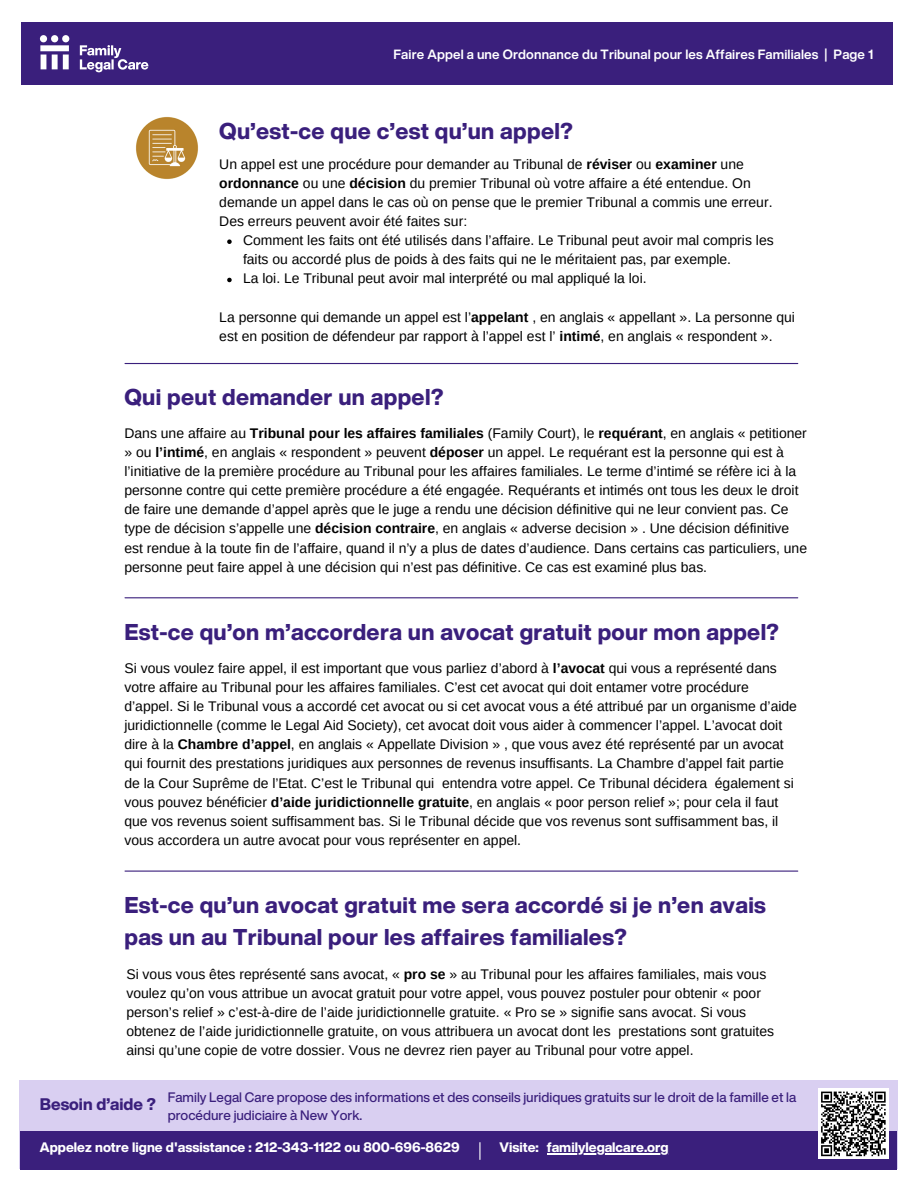
<style>
.page{position:relative;width:918px;height:1188px;background:#fff}
.page>*{position:absolute;margin:0;border:0;box-sizing:border-box;transform-origin:0 0}
.t1{font:800 22.5px/31.5px "Helvetica Now Display";letter-spacing:.015em;color:#3a1f7c}
.t2{font:800 16.5px "Helvetica Now Display";color:#3a1f7c}
.t3{font:13.95px/19.2px "Arimo";color:#000}
.t4{font:500 13.5px/18px "Helvetica Now Display";color:#3a1f7c}
.t5{font:800 13.5px "Helvetica Now Display";color:#fff}
.t6{font:700 13.2px "Helvetica Now Display";letter-spacing:.01em;color:#fff}
.s1{font-weight:700}
</style>
<div class="page">
<div style="left:21px;top:22px;width:872px;height:63px;background:#3a1f7c"></div>
<svg style="left:40px;top:35px;width:108px;height:37px"></svg>
<div style="left:19px;top:1080px;width:879px;height:89px;background:#d9cff1"></div>
<div style="left:20px;top:1131px;width:876px;height:38px;background:#3a1f7c"></div>
<hr style="left:547px;top:1153px;width:122px;height:1px;background:#fff">
<svg style="left:479px;top:1143px;width:2px;height:16px"></svg>
<div style="left:818px;top:1088px;width:71px;height:71px;background:#fff"></div>
<svg style="left:821px;top:1091px;width:65px;height:66px"></svg>
<img style="left:136px;top:117px;width:62px;height:62px">
<svg style="left:227px;top:239px;width:5px;height:5px"></svg>
<svg style="left:227px;top:278px;width:5px;height:4px"></svg>
<hr style="left:125px;top:363px;width:673px;height:1px;background:#3a1f7c">
<hr style="left:125px;top:597px;width:673px;height:1px;background:#3a1f7c">
<hr style="left:125px;top:871px;width:673px;height:1px;background:#3a1f7c">
<p class="t6" style="left:394px;top:44px;width:481px">Faire Appel a une Ordonnance du Tribunal pour les Affaires Familiales | Page 1</p>
<h1 class="t1" style="left:219px;top:115px;width:355px">Qu’est-ce que c’est qu’un appel?</h1>
<p class="t3" style="left:219px;top:154px;width:555px">Un appel est une procédure pour demander au Tribunal de <span class="s1">réviser</span> ou <span class="s1">examiner</span> une <span class="s1">ordonnance</span> ou une <span class="s1">décision</span> du premier Tribunal où votre affaire a été entendue. On demande un appel dans le cas où on pense que le premier Tribunal a commis une erreur.<br>Des erreurs peuvent avoir été faites sur:</p>
<p class="t3" style="left:243px;top:231px;width:532px">Comment les faits ont été utilisés dans l’affaire. Le Tribunal peut avoir mal compris les faits ou accordé plus de poids à des faits qui ne le méritaient pas, par exemple.<br>La loi. Le Tribunal peut avoir mal interprété ou mal appliqué la loi.</p>
<p class="t3" style="left:219px;top:307px;width:577px">La personne qui demande un appel est l’<span class="s1">appelant</span> , en anglais « appellant ». La personne qui est en position de défendeur par rapport à l’appel est l’ <span class="s1">intimé</span>, en anglais « respondent ».</p>
<h1 class="t1" style="left:124px;top:381px;width:320px">Qui peut demander un appel?</h1>
<p class="t3" style="left:124px;top:423px;width:684px">Dans une affaire au <span class="s1">Tribunal pour les affaires familiales</span> (Family Court), le <span class="s1">requérant</span>, en anglais « petitioner » ou <span class="s1">l’intimé</span>, en anglais « respondent » peuvent <span class="s1">déposer</span> un appel. Le requérant est la personne qui est à l’initiative de la première procédure au Tribunal pour les affaires familiales. Le terme d’intimé se réfère ici à la personne contre qui cette première procédure a été engagée. Requérants et intimés ont tous les deux le droit de faire une demande d’appel après que le juge a rendu une décision définitive qui ne leur convient pas. Ce type de décision s’appelle une <span class="s1">décision contraire</span>, en anglais « adverse decision » . Une décision définitive est rendue à la toute fin de l’affaire, quand il n’y a plus de dates d’audience. Dans certains cas particuliers, une personne peut faire appel à une décision qui n’est pas définitive. Ce cas est examiné plus bas.</p>
<h1 class="t1" style="left:124px;top:616px;width:656px">Est-ce qu’on m’accordera un avocat gratuit pour mon appel?</h1>
<p class="t3" style="left:124px;top:658px;width:674px">Si vous voulez faire appel, il est important que vous parliez d’abord à <span class="s1">l’avocat</span> qui vous a représenté dans votre affaire au Tribunal pour les affaires familiales. C’est cet avocat qui doit entamer votre procédure d’appel. Si le Tribunal vous a accordé cet avocat ou si cet avocat vous a été attribué par un organisme d’aide juridictionnelle (comme le Legal Aid Society), cet avocat doit vous aider à commencer l’appel. L’avocat doit dire à la <span class="s1">Chambre d’appel</span>, en anglais « Appellate Division » , que vous avez été représenté par un avocat qui fournit des prestations juridiques aux personnes de revenus insuffisants. La Chambre d’appel fait partie de la Cour Suprême de l’Etat. C’est le Tribunal qui entendra votre appel. Ce Tribunal décidera également si vous pouvez bénéficier <span class="s1">d’aide juridictionnelle gratuite</span>, en anglais « poor person relief »; pour cela il faut que vos revenus soient suffisamment bas. Si le Tribunal décide que vos revenus sont suffisamment bas, il vous accordera un autre avocat pour vous représenter en appel.</p>
<h1 class="t1" style="left:124px;top:889px;width:643px">Est-ce qu’un avocat gratuit me sera accordé si je n’en avais pas un au Tribunal pour les affaires familiales?</h1>
<p class="t3" style="left:126px;top:964px;width:649px">Si vous vous êtes représenté sans avocat, « <span class="s1">pro se</span> » au Tribunal pour les affaires familiales, mais vous voulez qu’on vous attribue un avocat gratuit pour votre appel, vous pouvez postuler pour obtenir « poor person’s relief » c’est-à-dire de l’aide juridictionnelle gratuite. « Pro se » signifie sans avocat. Si vous obtenez de l’aide juridictionnelle gratuite, on vous attribuera un avocat dont les prestations sont gratuites ainsi qu’une copie de votre dossier. Vous ne devrez rien payer au Tribunal pour votre appel.</p>
<p class="t2" style="left:40px;top:1092px;width:118px">Besoin d’aide ?</p>
<p class="t4" style="left:168px;top:1088px;width:630px">Family Legal Care propose des informations et des conseils juridiques gratuits sur le droit de la famille et la procédure judiciaire à New York.</p>
<p class="t5" style="left:500px;top:1137px;width:41px">Visite:</p>
<p class="t5" style="left:40px;top:1137px;width:421px">Appelez notre ligne d'assistance : 212-343-1122 ou 800-696-8629</p>
<p class="t5" style="left:547px;top:1137px;width:123px">familylegalcare.org</p>
</div>
